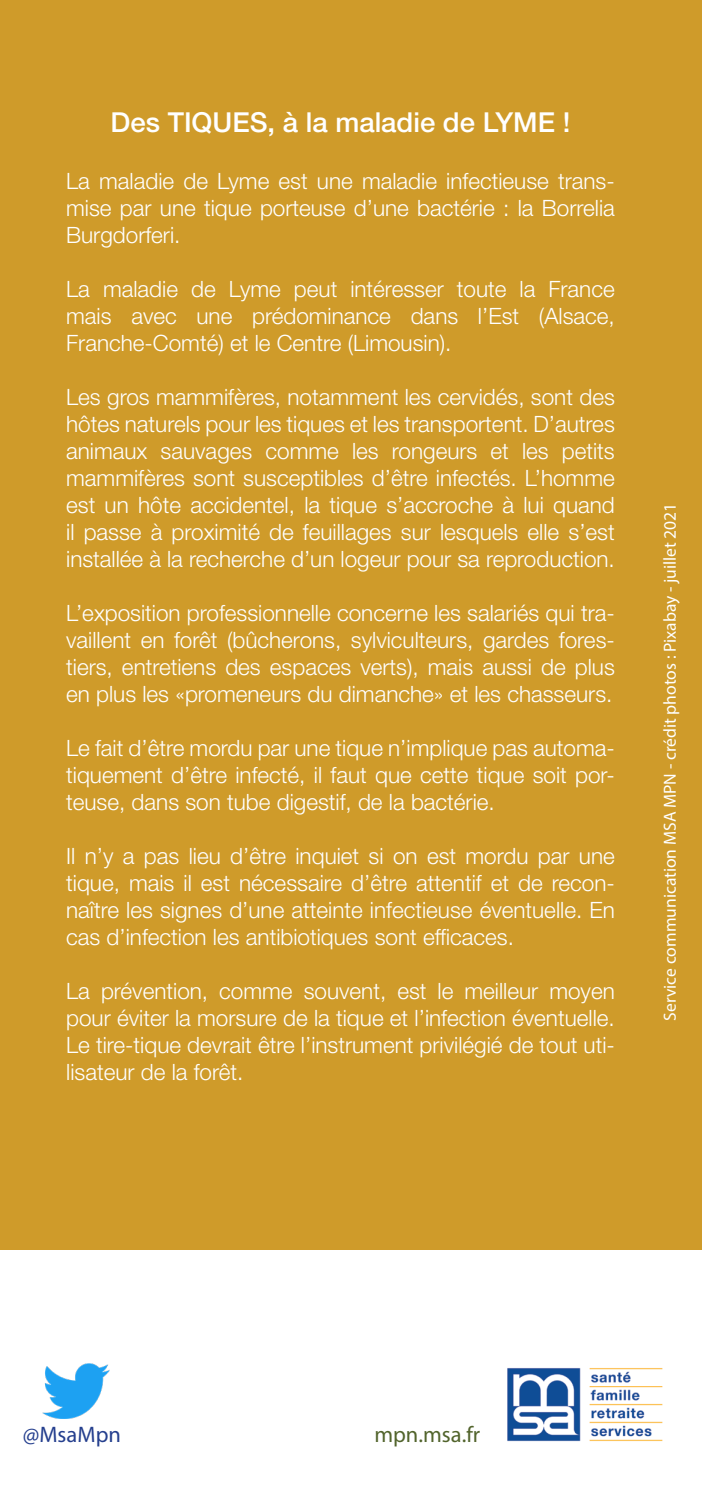
<style>
.page{position:relative;width:702px;height:1489px;background:#fff}
.page>*{position:absolute;margin:0;border:0;box-sizing:border-box;transform-origin:0 0}
.t1{font:500 27.5px "Helvetica Neue LT Std";color:#fff}
.t2{font:300 22.5px/27px "Helvetica Neue LT Std";color:#fff;text-align:justify}
.t3{font:22.5px "Myriad Pro";color:#52642c}
.t4{font:22.5px "Myriad Pro";color:#253f8e}
.t5{font:17.5px "Myriad Pro";color:#fff}
</style>
<div class="page">
<div style="left:0;top:0;width:702px;height:1248px;background:#cf9b2a"></div>
<img style="left:507px;top:1368px;width:156px;height:74px">
<img style="left:42px;top:1363px;width:67px;height:54px">
<p class="t1" style="left:111px;top:106px;width:461px">Des TIQUES, à la maladie de LYME !</p>
<p class="t2" style="left:66px;top:167px;width:550px">La maladie de Lyme est une maladie infectieuse trans&shy;mise par une tique porteuse d’une bactérie : la Borrelia Burgdorferi.</p>
<p class="t2" style="left:66px;top:275px;width:550px">La maladie de Lyme peut intéresser toute la France mais avec une prédominance dans l’Est (Alsace, Franche-Comté) et le Centre (Limousin).</p>
<p class="t2" style="left:66px;top:383px;width:550px">Les gros mammifères, notamment les cervidés, sont des hôtes naturels pour les tiques et les transportent. D’autres animaux sauvages comme les rongeurs et les petits mammifères sont susceptibles d’être infectés. L’homme est un hôte accidentel, la tique s’accroche à lui quand il passe à proximité de feuillages sur lesquels elle s’est installée à la recherche d’un logeur pour sa reproduction.</p>
<p class="t2" style="left:66px;top:599px;width:550px">L’exposition professionnelle concerne les salariés qui tra&shy;vaillent en forêt (bûcherons, sylviculteurs, gardes fores&shy;tiers, entretiens des espaces verts), mais aussi de plus en plus les «promeneurs du dimanche» et les chasseurs.</p>
<p class="t2" style="left:66px;top:734px;width:550px">Le fait d’être mordu par une tique n’implique pas automa&shy;tiquement d’être infecté, il faut que cette tique soit por&shy;teuse, dans son tube digestif, de la bactérie.</p>
<p class="t2" style="left:66px;top:842px;width:550px">Il n’y a pas lieu d’être inquiet si on est mordu par une tique, mais il est nécessaire d’être attentif et de recon&shy;naître les signes d’une atteinte infectieuse éventuelle. En cas d’infection les antibiotiques sont efficaces.</p>
<p class="t2" style="left:66px;top:977px;width:550px">La prévention, comme souvent, est le meilleur moyen pour éviter la morsure de la tique et l’infection éventuelle.<br>Le tire-tique devrait être l’instrument privilégié de tout uti&shy;lisateur de la forêt.</p>
<p class="t5" style="left:659px;top:1020px;width:519px;rotate:-90deg">Service communication MSA MPN - crédit photos : Pixabay - juillet 2021</p>
<p class="t4" style="left:23px;top:1420px;width:100px">@MsaMpn</p>
<p class="t3" style="left:374px;top:1420px;width:107px">mpn.msa.fr</p>
</div>
